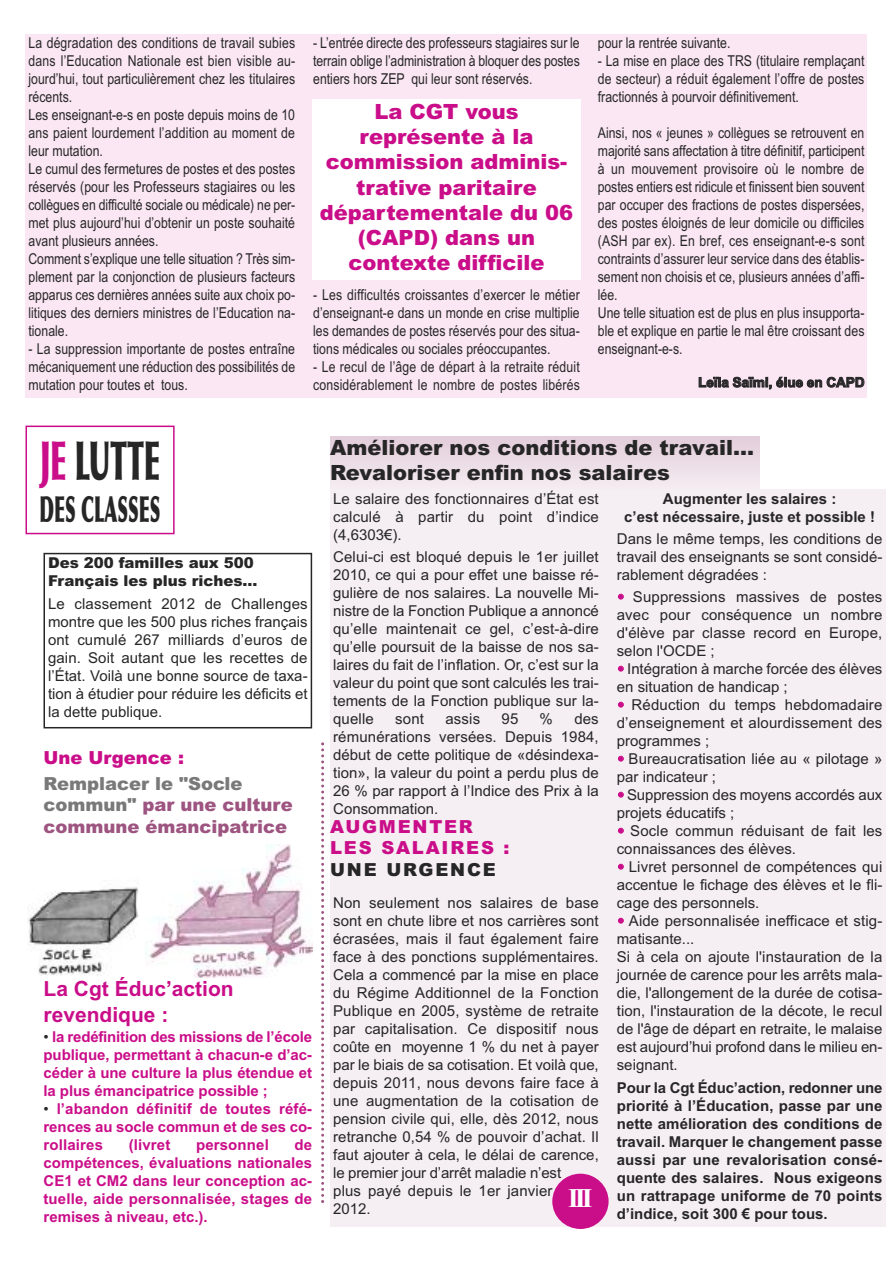
<style>
.page{position:relative;width:893px;height:1263px;background:#fff}
.page>*{position:absolute;margin:0;border:0;box-sizing:border-box;transform-origin:0 0}
.t1{font:900 54px "Optima";color:#272627;scale:.5 1}
.t2{font:900 36px "Optima";color:#272627;scale:.5 1}
.t3{font:700 27px "Times New Roman";color:#fff}
.t4{font:900 21px/25.2px "Arial";color:#ca0d89;text-align:center}
.t5{font:900 21px/25.2px "Arial";color:#272627}
.t6{font:700 21px/25.2px "Arial";color:#ca0d89}
.t7{font:900 18px/21.6px "Arial";color:#9d5480}
.t8{font:900 18px/21.6px "Arial";letter-spacing:.1em;color:#ca0d89}
.t9{font:900 18px "Arial";color:#ca0d89}
.t10{font:900 18px "Arial";letter-spacing:.1em;color:#272627}
.t11{font:15px/18px "Arial";color:#272627;text-align:justify}
.t12{font:15px/18px "Arial Narrow";color:#272627;text-align:justify}
.t13{font:700 15px/18px "Arial";color:#ca0d89;text-align:justify}
.t14{font:700 15px/18px "Arial";color:#272627;text-align:center}
.t15{font:900 15px/18.1px "Arial";color:#272627}
.t16{font:13.5px "Arial Bold MT OTF";color:#272627}
.s1{color:#ca0d89}
.s2{color:#797979}
.s3{font-weight:400;color:#272627}
.s4{font-weight:900;color:#ca0d89}
</style>
<div class="page">
<div style="left:44px;top:553px;width:268px;height:175px;border:2px solid #272627"></div>
<img style="left:27px;top:887px;width:111px;height:88px">
<img style="left:146px;top:844px;width:166px;height:134px">
<div style="left:330px;top:490px;width:555px;height:737px;background:#f5eef2"></div>
<div style="left:26px;top:426px;width:149px;height:108px;border:2px solid #ca0d89"></div>
<div style="left:330px;top:436px;width:429px;height:53px;background:linear-gradient(to bottom,#e2cdd9,#f4ecf1)"></div>
<div style="left:26px;top:34px;width:841px;height:364px;background:#fae7f3"></div>
<svg style="left:321px;top:742px;width:3px;height:461px"></svg>
<div style="left:552px;top:1174px;width:57px;height:55px;background:#ca0d89;border-radius:50%"></div>
<div style="left:312px;top:99px;width:269px;height:181px;background:#fff"></div>
<p class="t12" style="left:29px;top:34px;width:268px;text-align:left">La dégradation des conditions de travail subies dans l’Education Nationale est bien visible au&shy;jourd’hui, tout particulièrement chez les titulaires récents.<br>Les enseignant-e-s en poste depuis moins de 10 ans paient lourdement l’addition au moment de leur mutation.<br>Le cumul des fermetures de postes et des postes réservés (pour les Professeurs stagiaires ou les collègues en difficulté sociale ou médicale) ne per&shy;met plus aujourd’hui d’obtenir un poste souhaité avant plusieurs années.<br>Comment s’explique une telle situation ? Très sim&shy;plement par la conjonction de plusieurs facteurs apparus ces dernières années suite aux choix po&shy;litiques des derniers ministres de l’Education na&shy;tionale.</p>
<p class="t12" style="left:29px;top:340px;width:268px">- La suppression importante de postes entraîne mécaniquement une réduction des possibilités de mutation pour toutes et tous.</p>
<p class="t12" style="left:313px;top:34px;width:268px">- L’entrée directe des professeurs stagiaires sur le terrain oblige l’administration à bloquer des postes entiers hors ZEP qui leur sont réservés.</p>
<h3 class="t4" style="left:320px;top:99px;width:255px">La CGT vous représente à la commission adminis&shy;trative paritaire départementale du 06 (CAPD) dans un contexte difficile</h3>
<p class="t12" style="left:313px;top:286px;width:268px">- Les difficultés croissantes d’exercer le métier d’enseignant-e dans un monde en crise multiplie les demandes de postes réservés pour des situa&shy;tions médicales ou sociales préoccupantes.</p>
<p class="t12" style="left:313px;top:358px;width:268px">- Le recul de l’âge de départ à la retraite réduit considérablement le nombre de postes libérés</p>
<p class="t12" style="left:598px;top:34px;width:134px">pour la rentrée suivante.</p>
<p class="t12" style="left:598px;top:52px;width:268px">- La mise en place des TRS (titulaire remplaçant de secteur) a réduit également l’offre de postes fractionnés à pourvoir définitivement.</p>
<p class="t12" style="left:598px;top:124px;width:268px;text-align:left">Ainsi, nos « jeunes » collègues se retrouvent en majorité sans affectation à titre définitif, participent à un mouvement provisoire où le nombre de postes entiers est ridicule et finissent bien souvent par occuper des fractions de postes dispersées, des postes éloignés de leur domicile ou difficiles (ASH par ex). En bref, ces enseignant-e-s sont contraints d’assurer leur service dans des établis&shy;sement non choisis et ce, plusieurs années d’affi&shy;lée.<br>Une telle situation est de plus en plus insupporta&shy;ble et explique en partie le mal être croissant des enseignant-e-s.</p>
<p class="t16" style="left:698px;top:374px;width:168px">Leïla Saïmi, élue en CAPD</p>
<h1 class="t1" style="left:40px;top:428px;width:243px"><span class="s1">JE</span> LUTTE</h1>
<h2 class="t2" style="left:40px;top:487px;width:244px">DES CLASSES</h2>
<p class="t15" style="left:48px;top:554px;width:211px">Des 200 familles aux 500<br>Français les plus riches…</p>
<p class="t11" style="left:48px;top:594px;width:261px">Le classement 2012 de Challenges montre que les 500 plus riches français ont cumulé 267 milliards d’euros de gain. Soit autant que les recettes de l’État. Voilà une bonne source de taxa&shy;tion à étudier pour réduire les déficits et la dette publique.</p>
<p class="t9" style="left:44px;top:747px;width:142px">Une Urgence :</p>
<p class="t7" style="left:44px;top:773px;width:251px"><span class="s2">Remplacer le "Socle commun"</span> par une culture commune émancipatrice</p>
<h3 class="t6" style="left:44px;top:976px;width:192px">La Cgt Éduc’action revendique :</h3>
<p class="t13" style="left:44px;top:1028px;width:270px"><span class="s3">•</span> la redéfinition des missions de l’école publique, permettant à chacun-e d’ac&shy;céder à une culture la plus étendue et la plus émancipatrice possible ;</p>
<p class="t13" style="left:44px;top:1100px;width:270px"><span class="s3">•</span> l’abandon définitif de toutes réfé&shy;rences au socle commun et de ses co&shy;rollaires</p>
<p class="t13" style="left:129px;top:1136px;width:43px">(livret</p>
<p class="t13" style="left:196px;top:1136px;width:74px">personnel</p>
<p class="t13" style="left:44px;top:1136px;width:270px;text-indent:251px">de compétences, évaluations nationales CE1 et CM2 dans leur conception ac&shy;tuelle, aide personnalisée, stages de remises à niveau, etc.).</p>
<h3 class="t5" style="left:330px;top:435px;width:425px">Améliorer nos conditions de travail...<br>Revaloriser enfin nos salaires</h3>
<p class="t11" style="left:333px;top:489px;width:267px">Le salaire des fonctionnaires d’État est calculé à partir du point d’indice (4,6303€).</p>
<p class="t11" style="left:333px;top:548px;width:267px">Celui-ci est bloqué depuis le 1er juillet 2010, ce qui a pour effet une baisse ré&shy;gulière de nos salaires. La nouvelle Mi&shy;nistre de la Fonction Publique a annoncé qu’elle maintenait ce gel, c’est-à-dire qu’elle poursuit de la baisse de nos sa&shy;laires du fait de l’inflation. Or, c’est sur la valeur du point que sont calculés les trai&shy;tements de la Fonction publique sur la&shy;quelle</p>
<p class="t11" style="left:395px;top:710px;width:30px">sont</p>
<p class="t11" style="left:445px;top:710px;width:36px">assis</p>
<p class="t11" style="left:501px;top:710px;width:18px">95</p>
<p class="t11" style="left:540px;top:710px;width:15px">%</p>
<p class="t11" style="left:333px;top:710px;width:267px;text-indent:241px">des rémunérations versées. Depuis 1984, début de cette politique de «désindexa&shy;tion», la valeur du point a perdu plus de 26 % par rapport à l’Indice des Prix à la Consommation.</p>
<p class="t8" style="left:330px;top:815px;width:181px">AUGMENTER<br>LES SALAIRES :</p>
<p class="t10" style="left:330px;top:859px;width:167px">UNE URGENCE</p>
<p class="t11" style="left:333px;top:894px;width:267px;text-align:left">Non seulement nos salaires de base sont en chute libre et nos carrières sont écrasées, mais il faut également faire face à des ponctions supplémentaires.<br>Cela a commencé par la mise en place du Régime Additionnel de la Fonction Publique en 2005, système de retraite par capitalisation. Ce dispositif nous coûte en moyenne 1 % du net à payer par le biais de sa cotisation. Et voilà que, depuis 2011, nous devons faire face à une augmentation de la cotisation de pension civile qui, elle, dès 2012, nous retranche 0,54 % de pouvoir d’achat. Il faut ajouter à cela, le délai de carence, le premier jour d’arrêt maladie n’est<br>plus payé depuis le 1er janvier<br>2012.</p>
<h3 class="t3" style="left:568px;top:1182px;width:26px">III</h3>
<p class="t14" style="left:624px;top:489px;width:252px">Augmenter les salaires :<br>c’est nécessaire, juste et possible !</p>
<p class="t11" style="left:617px;top:530px;width:267px">Dans le même temps, les conditions de travail des enseignants se sont considé&shy;rablement dégradées :</p>
<p class="t11" style="left:617px;top:588px;width:267px"><span class="s4">•</span> Suppressions massives de postes avec pour conséquence un nombre d'élève par classe record en Europe, selon l'OCDE ;</p>
<p class="t11" style="left:617px;top:660px;width:267px"><span class="s4">•</span> Intégration à marche forcée des élèves en situation de handicap ;</p>
<p class="t11" style="left:617px;top:696px;width:267px"><span class="s4">•</span> Réduction du temps hebdomadaire d’enseignement et alourdissement des programmes ;</p>
<p class="t11" style="left:617px;top:750px;width:267px"><span class="s4">•</span> Bureaucratisation liée au « pilotage » par indicateur ;</p>
<p class="t11" style="left:617px;top:786px;width:267px"><span class="s4">•</span> Suppression des moyens accordés aux projets éducatifs ;</p>
<p class="t11" style="left:617px;top:822px;width:267px"><span class="s4">•</span> Socle commun réduisant de fait les connaissances des élèves.</p>
<p class="t11" style="left:617px;top:858px;width:267px"><span class="s4">•</span> Livret personnel de compétences qui accentue le fichage des élèves et le fli&shy;cage des personnels.</p>
<p class="t11" style="left:617px;top:912px;width:267px;text-align:left"><span class="s4">•</span> Aide personnalisée inefficace et stig&shy;matisante...<br>Si à cela on ajoute l'instauration de la journée de carence pour les arrêts mala&shy;die, l'allongement de la durée de cotisa&shy;tion, l'instauration de la décote, le recul de l'âge de départ en retraite, le malaise est aujourd’hui profond dans le milieu en&shy;seignant.</p>
<p class="t14" style="left:617px;top:1078px;width:267px;text-align:justify">Pour la Cgt Éduc’action, redonner une priorité à l’Éducation, passe par une nette amélioration des conditions de travail. Marquer le changement passe aussi par une revalorisation consé&shy;quente des salaires. Nous exigeons un rattrapage uniforme de 70 points d’indice, soit 300 € pour tous.</p>
</div>
